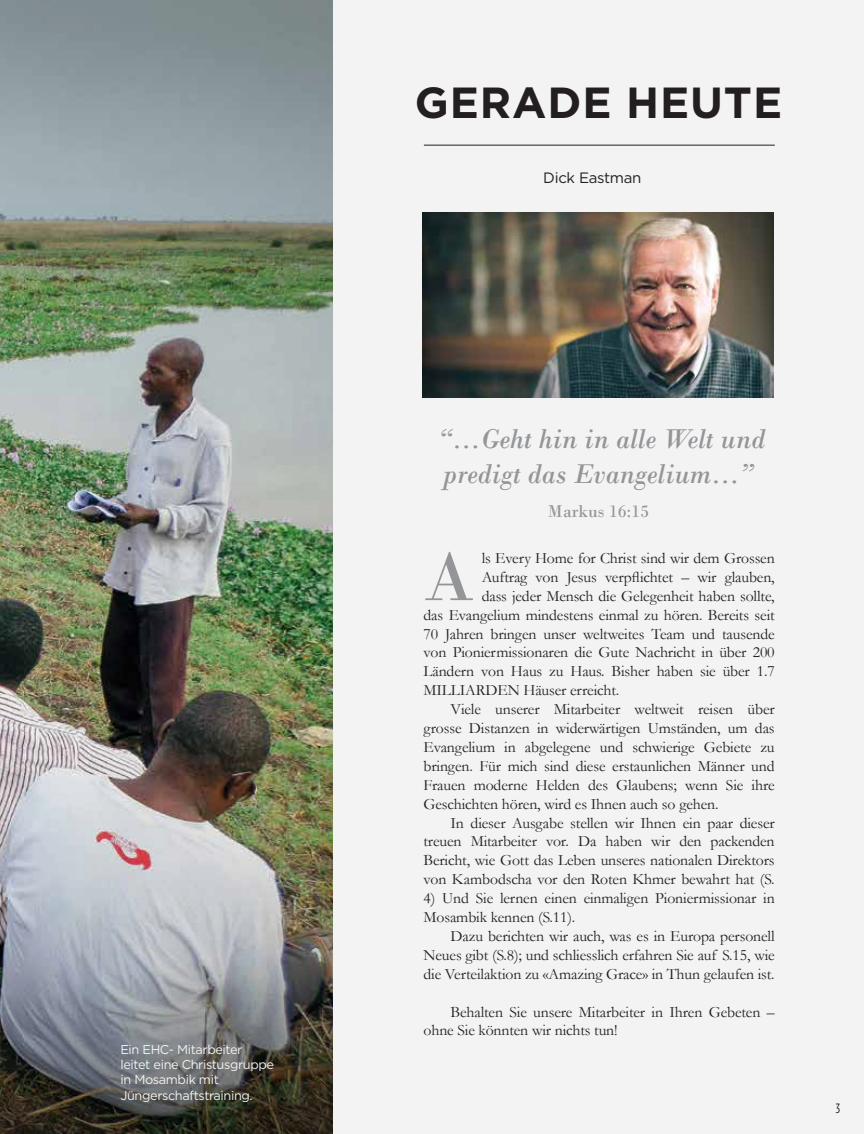
<style>
.page{position:relative;width:864px;height:1134px;background:#f2f3f2}
.page>*{position:absolute;margin:0;border:0;box-sizing:border-box;transform-origin:0 0}
.t1{font:72px "Bodoni";color:#939598}
.t2{font:700 43.5px "Gotham";letter-spacing:.02em;color:#231f20}
.t3{font:italic 28.5px/34.5px "Bodoni";color:#939598}
.t4{font:18px "Bodoni";color:#939598}
.t5{font:15.75px/18.9px "Garamond";letter-spacing:-.01em;color:#231f20}
.t6{font:15px "Gotham";letter-spacing:-.02em;color:#231f20}
.t7{font:13.5px "Gotham Condensed";color:#231f20}
.t8{font:12.75px/15.3px "Gotham";letter-spacing:-.03em;color:#f2f3f2}
</style>
<div class="page">
<img style="left:422px;top:212px;width:351px;height:186px">
<hr style="left:424px;top:145px;width:351px;height:1px;background:#231f20">
<img style="left:0;top:0;width:333px;height:1134px">
<p class="t8" style="left:120px;top:1041px;width:155px">Ein EHC- Mitarbeiter leitet eine Christusgruppe in Mosambik mit<br>Jüngerschaftstraining.</p>
<h2 class="t2" style="left:415px;top:73px;width:369px">GERADE HEUTE</h2>
<p class="t6" style="left:543px;top:168px;width:100px">Dick Eastman</p>
<h3 class="t3" style="left:439px;top:422px;width:328px">“…Geht hin in alle Welt und predigt das Evangelium…”</h3>
<p class="t4" style="left:548px;top:501px;width:103px">Markus 16:15</p>
<h1 class="t1" style="left:423px;top:534px;width:52px">A</h1>
<p class="t5" style="left:482px;top:548px;width:295px">ls Every Home for Christ sind wir dem Grossen</p>
<p class="t5" style="left:482px;top:567px;width:295px">Auftrag von Jesus verpflichtet – wir glauben,</p>
<p class="t5" style="left:482px;top:586px;width:295px">dass jeder Mensch die Gelegenheit haben sollte,</p>
<p class="t5" style="left:424px;top:605px;width:353px">das Evangelium mindestens einmal zu hören. Bereits seit</p>
<p class="t5" style="left:424px;top:624px;width:353px">70 Jahren bringen unser weltweites Team und tausende</p>
<p class="t5" style="left:424px;top:643px;width:353px">von Pioniermissionaren die Gute Nachricht in über 200</p>
<p class="t5" style="left:424px;top:662px;width:353px">Ländern von Haus zu Haus. Bisher haben sie über 1.7</p>
<p class="t5" style="left:424px;top:680px;width:197px">MILLIARDEN Häuser erreicht.</p>
<p class="t5" style="left:451px;top:699px;width:326px">Viele unserer Mitarbeiter weltweit reisen über</p>
<p class="t5" style="left:424px;top:718px;width:353px">grosse Distanzen in widerwärtigen Umständen, um das</p>
<p class="t5" style="left:424px;top:737px;width:353px">Evangelium in abgelegene und schwierige Gebiete zu</p>
<p class="t5" style="left:424px;top:756px;width:353px">bringen. Für mich sind diese erstaunlichen Männer und</p>
<p class="t5" style="left:424px;top:775px;width:353px">Frauen moderne Helden des Glaubens; wenn Sie ihre</p>
<p class="t5" style="left:424px;top:794px;width:297px">Geschichten hören, wird es Ihnen auch so gehen.</p>
<p class="t5" style="left:451px;top:813px;width:326px">In dieser Ausgabe stellen wir Ihnen ein paar dieser</p>
<p class="t5" style="left:424px;top:832px;width:353px">treuen Mitarbeiter vor. Da haben wir den packenden</p>
<p class="t5" style="left:424px;top:851px;width:353px">Bericht, wie Gott das Leben unseres nationalen Direktors</p>
<p class="t5" style="left:424px;top:869px;width:353px">von Kambodscha vor den Roten Khmer bewahrt hat (S.</p>
<p class="t5" style="left:424px;top:888px;width:353px">4) Und Sie lernen einen einmaligen Pioniermissionar in<br>Mosambik kennen (S.11).</p>
<p class="t5" style="left:424px;top:926px;width:353px;text-align:justify;text-indent:27px">Dazu berichten wir auch, was es in Europa personell Neues gibt (S.8); und schliesslich erfahren Sie auf S.15, wie die Verteilaktion zu «Amazing Grace» in Thun gelaufen ist.</p>
<p class="t5" style="left:424px;top:1002px;width:353px;text-indent:27px">Behalten Sie unsere Mitarbeiter in Ihren Gebeten – ohne Sie könnten wir nichts tun!</p>
<p class="t7" style="left:836px;top:1100px;width:6px">3</p>
</div>
